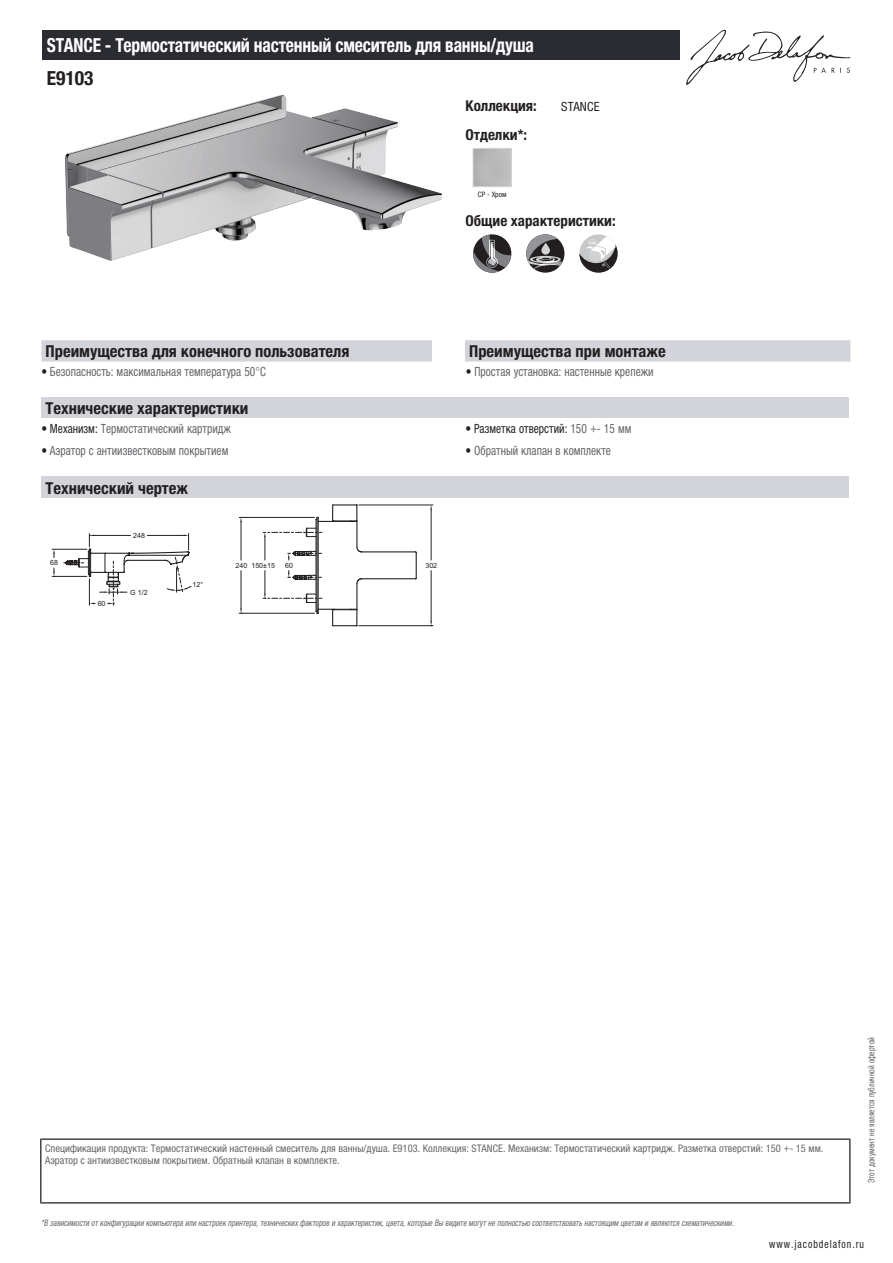
<style>
.page{position:relative;width:893px;height:1263px;background:#fff}
.page>*{position:absolute;margin:0;border:0;box-sizing:border-box;transform-origin:0 0}
.t1{font:700 condensed 19.5px "Helvetica Neue LTCYR";letter-spacing:-.01em;color:#fff;scale:.9 1}
.t2{font:700 condensed 19.5px "Helvetica Neue LTCYR";color:#231f20}
.t3{font:700 condensed 16.5px "Helvetica Neue LTCYR";color:#231f20}
.t4{font:700 condensed 15px "Helvetica Neue LTCYR";color:#231f20}
.t5{font:condensed 12.75px "Helvetica Neue LTCYR";color:#626568;scale:.9 1}
.t6{font:condensed 12.75px "Helvetica Neue LTCYR";color:#231f20;scale:.9 1}
.t7{font:condensed 12.75px "Helvetica Neue LTCYR";color:#231f20}
.t8{font:condensed 11.25px "Helvetica Neue LTCYR";letter-spacing:.1em;color:#231f20;scale:.87 1}
.t9{font:condensed 10.5px/12px "Helvetica Neue LTCYR";color:#626568}
.t10{font:italic condensed 9px "Helvetica Neue LTCYR";color:#626568;scale:.87 1}
.t11{font:condensed 9px "Helvetica Neue LTCYR";color:#626568;scale:.87 1}
.t12{font:condensed 7.5px "Helvetica Neue LTCYR";color:#231f20}
.t13{font:7.05px "Arial";color:#231f20}
.s1{color:#231f20}
.s2{color:#626568}
</style>
<div class="page">
<svg style="left:686px;top:30px;width:164px;height:55px"></svg>
<img style="left:65px;top:95px;width:377px;height:166px">
<div style="left:473px;top:148px;width:39px;height:39px;border:1px solid #d3d4da"></div>
<svg style="left:473px;top:235px;width:38px;height:38px"></svg>
<svg style="left:526px;top:234px;width:38px;height:39px"></svg>
<svg style="left:526px;top:234px;width:37px;height:35px"></svg>
<svg style="left:579px;top:234px;width:39px;height:39px"></svg>
<svg style="left:579px;top:236px;width:39px;height:37px"></svg>
<div style="left:41px;top:340px;width:809px;height:22px;background:#d3d4da"></div>
<div style="left:432px;top:340px;width:33px;height:22px;background:#fff"></div>
<div style="left:41px;top:397px;width:808px;height:21px;background:#d3d4da"></div>
<div style="left:41px;top:477px;width:808px;height:21px;background:#d3d4da"></div>
<hr style="left:52px;top:549px;width:35px;height:1px;background:#231f20">
<hr style="left:52px;top:576px;width:35px;height:1px;background:#231f20">
<svg style="left:53px;top:549px;width:2px;height:9px"></svg>
<svg style="left:53px;top:568px;width:2px;height:9px"></svg>
<hr style="left:359px;top:505px;width:74px;height:1px;background:#231f20">
<hr style="left:359px;top:625px;width:74px;height:1px;background:#231f20">
<hr style="left:431px;top:510px;width:1px;height:50px;background:#231f20">
<hr style="left:431px;top:571px;width:1px;height:50px;background:#231f20">
<svg style="left:64px;top:504px;width:353px;height:122px"></svg>
<div style="left:43px;top:30px;width:637px;height:30px;background:#2a2c32"></div>
<hr style="left:40px;top:1138px;width:810px;height:2px;background:#040503">
<hr style="left:40px;top:1140px;width:1px;height:62px;background:#040503">
<hr style="left:849px;top:1140px;width:1px;height:62px;background:#040503">
<hr style="left:40px;top:1202px;width:810px;height:1px;background:#040503">
<h1 class="t1" style="left:47px;top:34px;width:543px">STANCE - Термостатический настенный смеситель для ванны/душа</h1>
<h1 class="t2" style="left:47px;top:67px;width:48px">E9103</h1>
<h3 class="t4" style="left:466px;top:97px;width:73px">Коллекция:</h3>
<p class="t7" style="left:561px;top:99px;width:40px">STANCE</p>
<h3 class="t4" style="left:466px;top:126px;width:63px">Отделки*:</h3>
<p class="t12" style="left:478px;top:190px;width:30px">CP - Хром</p>
<h3 class="t4" style="left:466px;top:212px;width:152px">Общие характеристики:</h3>
<h2 class="t3" style="left:46px;top:342px;width:305px">Преимущества для конечного пользователя</h2>
<h2 class="t3" style="left:469px;top:342px;width:198px">Преимущества при монтаже</h2>
<p class="t5" style="left:41px;top:364px;width:251px"><span class="s1">•</span> Безопасность: максимальная температура 50°С</p>
<p class="t5" style="left:466px;top:364px;width:210px"><span class="s1">•</span> Простая установка: настенные крепежи</p>
<h2 class="t3" style="left:46px;top:399px;width:204px">Технические характеристики</h2>
<p class="t5" style="left:41px;top:421px;width:212px"><span class="s1">• Механизм:</span> Термостатический картридж</p>
<p class="t6" style="left:466px;top:421px;width:186px">• Разметка отверстий: <span class="s2">150 +- 15 мм</span></p>
<p class="t5" style="left:41px;top:444px;width:209px"><span class="s1">•</span> Аэратор с антиизвестковым покрытием</p>
<p class="t5" style="left:466px;top:444px;width:163px"><span class="s1">•</span> Обратный клапан в комплекте</p>
<h2 class="t3" style="left:46px;top:479px;width:144px">Технический чертеж</h2>
<p class="t13" style="left:133px;top:531px;width:13px">248</p>
<p class="t13" style="left:50px;top:558px;width:9px">68</p>
<p class="t13" style="left:236px;top:561px;width:41px">240 150±15</p>
<p class="t13" style="left:285px;top:561px;width:9px">60</p>
<p class="t13" style="left:425px;top:561px;width:13px">302</p>
<p class="t13" style="left:130px;top:587px;width:19px">G 1/2</p>
<p class="t13" style="left:193px;top:580px;width:12px">12°</p>
<p class="t13" style="left:98px;top:599px;width:9px">60</p>
<p class="t9" style="left:45px;top:1142px;width:780px">Спецификация продукта: Термостатический настенный смеситель для ванны/душа. E9103. Коллекция: STANCE. Механизм: Термостатический картридж. Разметка отверстий: 150 +- 15 мм.<br>Аэратор с антиизвестковым покрытием. Обратный клапан в комплекте.</p>
<p class="t10" style="left:41px;top:1218px;width:800px">*В зависимости отконфигурации компьютера или настроек принтера,техническихфакторов и характеристик,цвета,которые Вы видите могутне полностью соответствоватьнастоящим цветам и являются схематическими.</p>
<p class="t11" style="left:866px;top:1183px;width:169px;rotate:-90deg">Этот документ не является публичной офертой</p>
<p class="t8" style="left:769px;top:1237px;width:110px">www.jacobdelafon.ru</p>
</div>
